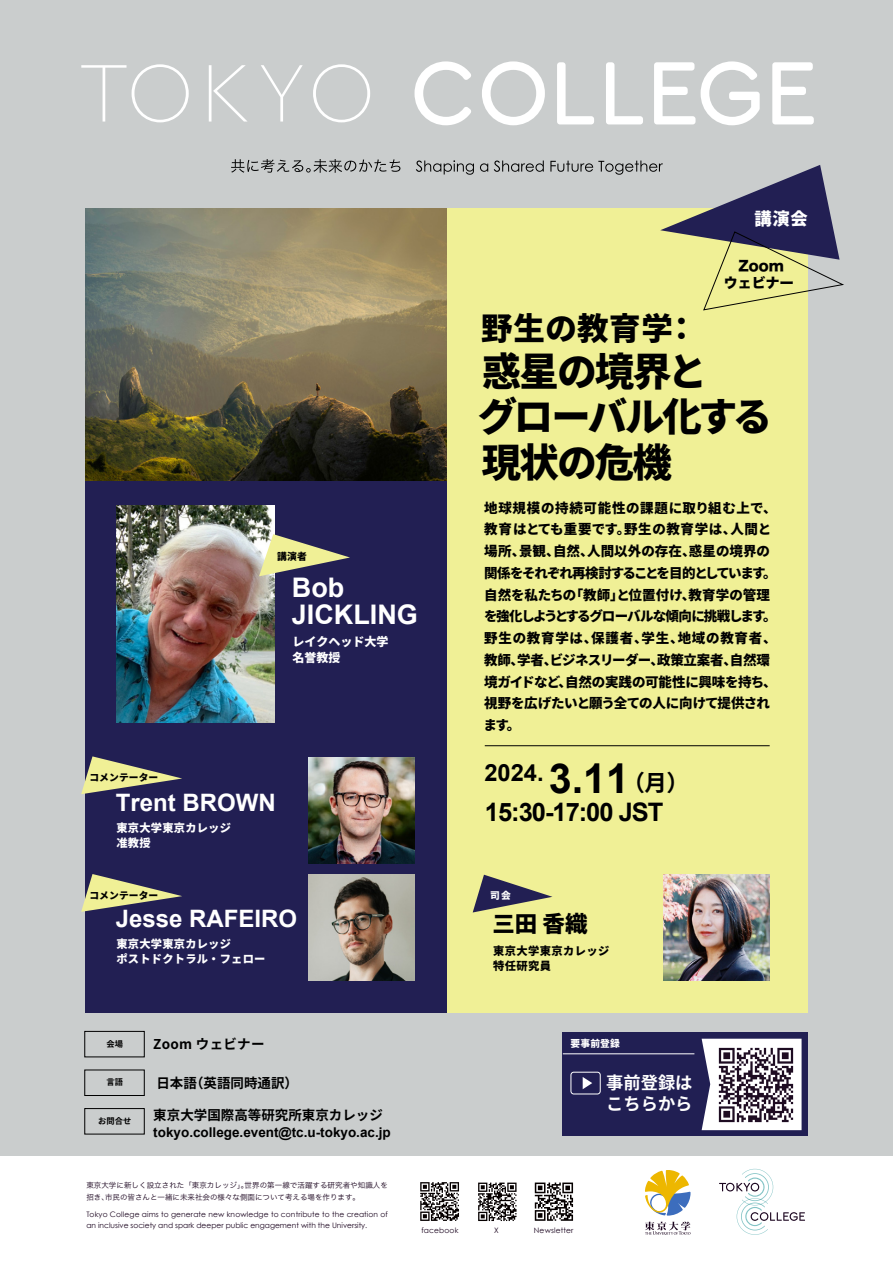
<style>
.page{position:relative;width:893px;height:1263px;background:#cacdcd}
.page>*{position:absolute;margin:0;border:0;box-sizing:border-box;transform-origin:0 0}
.t1{font:700 41.25px "Arial";color:#000}
.t2{font:900 39.38px/45.8px "Noto Sans CJ Kjp";letter-spacing:-.05em;color:#000}
.t3{font:900 31.5px "Noto Sans CJ Kjp";letter-spacing:.02em;color:#000}
.t4{font:700 27px/27px "Arial";color:#fff}
.t5{font:700 25.5px "Arial";letter-spacing:-.04em;color:#000}
.t6{font:700 24px "Arial";color:#fff}
.t7{font:700 23.7px "Arial";color:#000}
.t8{font:900 22.5px "Noto Sans CJ Kjp";color:#000}
.t9{font:700 17.25px/21.4px "Noto Sans CJ Kjp";color:#fff}
.t10{font:900 17.25px "Noto Sans CJ Kjp";color:#fff}
.t11{font:13.88px/16.9px "Hira Kaku Std W8";letter-spacing:.01em;color:#000;text-align:center}
.t12{font:900 13.5px/21.8px "Noto Sans CJ Kjp";letter-spacing:-.02em;color:#000}
.t13{font:700 13.5px "Arial";color:#000}
.t14{font:700 13.5px "Noto Sans CJ Kjp";color:#000}
.t15{font:700 13.5px "Noto Sans CJ Kjp";letter-spacing:.02em;color:#000}
.t16{font:900 12px/16.5px "Noto Sans CJ Kjp";color:#fff}
.t17{font:900 11.25px/15px "Noto Sans CJ Kjp";letter-spacing:.02em;color:#fff}
.t18{font:900 11.25px/15px "Noto Sans CJ Kjp";letter-spacing:.04em;color:#000}
.t19{font:900 9.75px "Noto Sans CJ Kjp";letter-spacing:.01em;color:#000}
.t20{font:900 9.75px "Noto Sans CJ Kjp";letter-spacing:.02em;color:#fff}
.t21{font:700 8.25px "Noto Sans CJ Kjp";color:#000}
.t22{font:7.5px/10.5px "Century Gothic";letter-spacing:.015em;color:#1c0620}
.t23{font:7.5px/12px "Hira Kaku Pro N W3";letter-spacing:.005em;color:#1c0620}
.s1{font-family:"Noto Sans CJ Kjp";font-size:22.5px}
</style>
<div class="page">
<div style="left:0;top:1157px;width:893px;height:106px;background:#fff"></div>
<svg style="left:719px;top:1169px;width:86px;height:66px"></svg>
<svg style="left:420px;top:1182px;width:39px;height:39px"></svg>
<svg style="left:478px;top:1182px;width:39px;height:39px"></svg>
<div style="left:533px;top:1181px;width:42px;height:41px;background:linear-gradient(to bottom,#f4f4f4,#f7f7f7)"></div>
<svg style="left:535px;top:1182px;width:38px;height:39px"></svg>
<svg style="left:645px;top:1170px;width:45px;height:45px"></svg>
<svg style="left:645px;top:1221px;width:45px;height:14px"></svg>
<svg style="left:231px;top:159px;width:169px;height:14px"></svg>
<svg style="left:416px;top:160px;width:58px;height:15px"></svg>
<svg style="left:480px;top:163px;width:8px;height:9px"></svg>
<svg style="left:494px;top:161px;width:50px;height:11px"></svg>
<svg style="left:414px;top:61px;width:57px;height:64px"></svg>
<svg style="left:482px;top:61px;width:63px;height:64px"></svg>
<svg style="left:557px;top:62px;width:37px;height:62px"></svg>
<svg style="left:606px;top:62px;width:37px;height:62px"></svg>
<svg style="left:654px;top:62px;width:41px;height:62px"></svg>
<svg style="left:701px;top:61px;width:59px;height:64px"></svg>
<svg style="left:772px;top:62px;width:42px;height:62px"></svg>
<svg style="left:81px;top:64px;width:108px;height:58px"></svg>
<svg style="left:209px;top:65px;width:38px;height:57px"></svg>
<svg style="left:261px;top:65px;width:42px;height:57px"></svg>
<svg style="left:313px;top:64px;width:57px;height:58px"></svg>
<div style="left:85px;top:208px;width:723px;height:805px;background:#f0f096"></div>
<div style="left:85px;top:208px;width:361px;height:805px;background:#221f53"></div>
<div style="left:84px;top:1070px;width:61px;height:26px;border:1px solid #000"></div>
<div style="left:84px;top:1108px;width:61px;height:26px;border:1px solid #000"></div>
<div style="left:84px;top:1031px;width:61px;height:26px;border:1px solid #000"></div>
<img style="left:85px;top:208px;width:361px;height:272px">
<hr style="left:485px;top:745px;width:285px;height:1px;background:#000">
<img style="left:308px;top:875px;width:107px;height:106px">
<img style="left:663px;top:875px;width:107px;height:106px">
<svg style="left:473px;top:875px;width:79px;height:37px"></svg>
<img style="left:308px;top:758px;width:107px;height:106px">
<svg style="left:81px;top:874px;width:101px;height:38px"></svg>
<svg style="left:81px;top:756px;width:101px;height:38px"></svg>
<svg style="left:550px;top:161px;width:294px;height:150px"></svg>
<div style="left:563px;top:1033px;width:245px;height:103px;background:#211f53"></div>
<svg style="left:702px;top:1039px;width:100px;height:91px"></svg>
<hr style="left:563px;top:1053px;width:131px;height:1px;background:#fff">
<svg style="left:583px;top:1077px;width:9px;height:12px"></svg>
<div style="left:571px;top:1072px;width:30px;height:22px;border:1px solid #fff;border-radius:3px"></div>
<img style="left:711px;top:1040px;width:90px;height:89px">
<img style="left:117px;top:506px;width:157px;height:217px">
<svg style="left:259px;top:534px;width:91px;height:42px"></svg>
<p class="t10" style="left:754px;top:209px;width:55px">講演会</p>
<p class="t11" style="left:724px;top:257px;width:71px">Zoom<br>ウェビナー</p>
<p class="t19" style="left:277px;top:550px;width:31px">講演者</p>
<h3 class="t4" style="left:292px;top:574px;width:128px">Bob<br>JICKLING</h3>
<p class="t16" style="left:292px;top:634px;width:97px">レイクヘッド大学名誉教授</p>
<p class="t19" style="left:89px;top:772px;width:70px">コメンテーター</p>
<h3 class="t6" style="left:116px;top:787px;width:161px">Trent BROWN</h3>
<p class="t17" style="left:117px;top:820px;width:116px">東京大学東京カレッジ准教授</p>
<p class="t19" style="left:89px;top:889px;width:70px">コメンテーター</p>
<h3 class="t6" style="left:116px;top:903px;width:183px">Jesse RAFEIRO</h3>
<p class="t17" style="left:117px;top:937px;width:150px">東京大学東京カレッジ　<br>ポストドクトラル・フェロー</p>
<p class="t21" style="left:107px;top:1039px;width:18px">会場</p>
<p class="t15" style="left:153px;top:1036px;width:113px">Zoom ウェビナー</p>
<p class="t21" style="left:107px;top:1077px;width:18px">言語</p>
<p class="t14" style="left:156px;top:1075px;width:143px">日本語（英語同時通訳）</p>
<p class="t21" style="left:98px;top:1117px;width:34px">お問合せ</p>
<p class="t14" style="left:153px;top:1107px;width:231px">東京大学国際高等研究所東京カレッジ</p>
<p class="t13" style="left:153px;top:1123px;width:239px">tokyo.college.event@tc.u-tokyo.ac.jp</p>
<h3 class="t3" style="left:481px;top:311px;width:217px">野生の教育学：</h3>
<h2 class="t2" style="left:478px;top:349px;width:296px">惑星の境界と<br>グローバル化する現状の危機</h2>
<p class="t12" style="left:483px;top:497px;width:295px">地球規模の持続可能性の課題に取り組む上で、教育はとても重要です。野生の教育学は、人間と場所、景観、自然、人間以外の存在、惑星の境界の関係をそれぞれ再検討することを目的としています。自然を私たちの「教師」と位置付け、教育学の管理を強化しようとするグローバルな傾向に挑戦します。野生の教育学は、保護者、学生、地域の教育者、教師、学者、ビジネスリーダー、政策立案者、自然環境ガイドなど、自然の実践の可能性に興味を持ち、視野を広げたいと願う全ての人に向けて提供されます。</p>
<h1 class="t1" style="left:549px;top:751px;width:142px">3.11 <span class="s1">（月）</span></h1>
<h3 class="t5" style="left:485px;top:795px;width:180px">15:30-17:00 JST</h3>
<h3 class="t7" style="left:484px;top:756px;width:61px">2024.</h3>
<p class="t20" style="left:490px;top:890px;width:22px">司会</p>
<h3 class="t8" style="left:492px;top:911px;width:97px">三田 香織</h3>
<p class="t18" style="left:493px;top:943px;width:118px">東京大学東京カレッジ特任研究員</p>
<p class="t20" style="left:570px;top:1038px;width:51px">要事前登録</p>
<p class="t9" style="left:606px;top:1072px;width:88px">事前登録はこちらから</p>
<p class="t23" style="left:86px;top:1179px;width:303px">東京大学に新しく設立された「東京カレッジ」。世界の第一線で活躍する研究者や知識人を招き、市民の皆さんと一緒に未来社会の様々な側面について考える場を作ります。</p>
<p class="t22" style="left:86px;top:1209px;width:303px">Tokyo College aims to generate new knowledge to contribute to the creation of an inclusive society and spark deeper public engagement with the University.</p>
<p class="t22" style="left:421px;top:1225px;width:39px">facebook</p>
<p class="t22" style="left:494px;top:1225px;width:6px">X</p>
<p class="t22" style="left:534px;top:1225px;width:41px">Newsletter</p>
</div>
